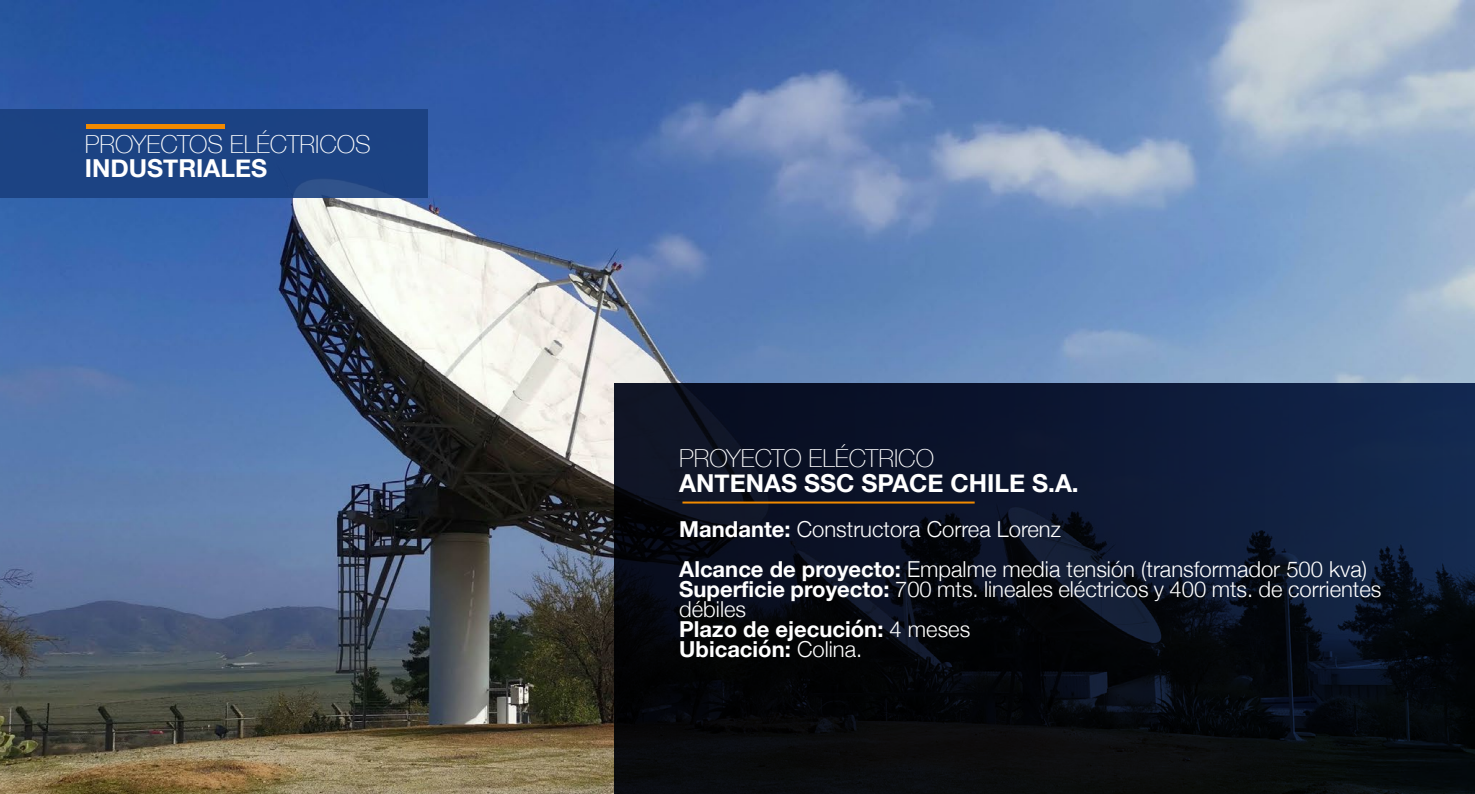
<style>
.page{position:relative;width:1475px;height:794px;background:#fff}
.page>*{position:absolute;margin:0;border:0;box-sizing:border-box;transform-origin:0 0}
.t1{font:100 24.8px "Helvetica Neue";color:#fff}
.t2{font:700 24.8px "Helvetica Neue";color:#fff}
.t3{font:300 22px/20px "Helvetica Neue";color:#fff}
.s1{font-weight:700}
</style>
<div class="page">
<img style="left:0;top:0;width:1474px;height:794px">
<svg style="left:614px;top:384px;width:860px;height:410px;background:#09101f"></svg>
<hr style="left:682px;top:501px;width:292px;height:2px;background:#f18a00">
<div style="left:0;top:109px;width:428px;height:88px;background:#1a407f"></div>
<hr style="left:86px;top:124px;width:139px;height:4px;background:#f18a00">
<p class="t1" style="left:85px;top:125px;width:287px">PROYECTOS ELÉCTRICOS</p>
<p class="t2" style="left:85px;top:149px;width:184px">INDUSTRIALES</p>
<p class="t1" style="left:679px;top:439px;width:256px">PROYECTO ELÉCTRICO</p>
<p class="t2" style="left:679px;top:463px;width:401px">ANTENAS SSC SPACE CHILE S.A.</p>
<p class="t3" style="left:679px;top:507px;width:689px;line-height:40px"><span class="s1">Mandante:</span> Constructora Correa Lorenz<br><span class="s1">Alcance de proyecto:</span> Empalme media tensión (transformador 500 kva)</p>
<p class="t3" style="left:679px;top:577px;width:703px"><span class="s1">Superficie proyecto:</span> 700 mts. lineales eléctricos y 400 mts. de corrientes débiles<br><span class="s1">Plazo de ejecución:</span> 4 meses<br><span class="s1">Ubicación:</span> Colina.</p>
</div>
